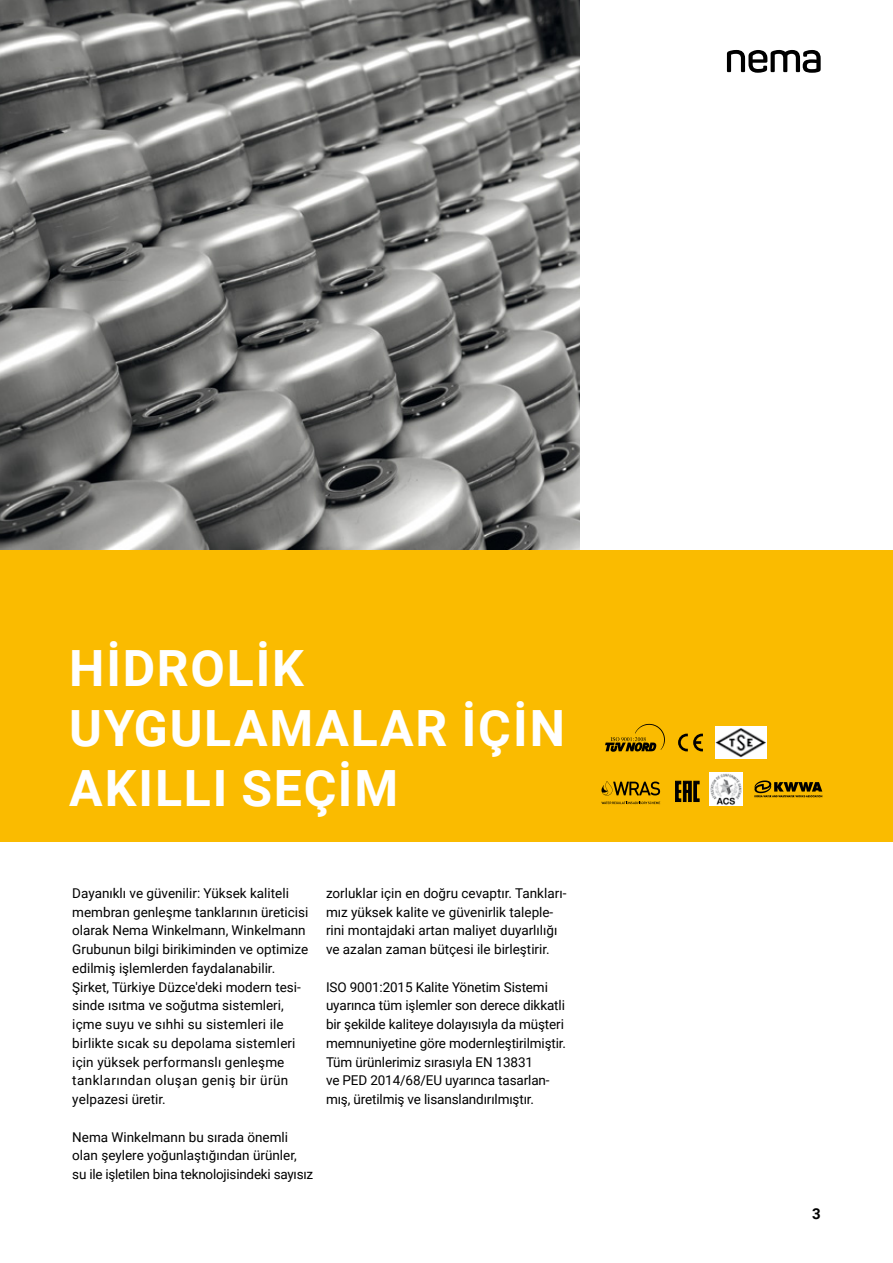
<style>
.page{position:relative;width:893px;height:1263px;background:#fff}
.page>*{position:absolute;margin:0;border:0;box-sizing:border-box;transform-origin:0 0}
.t1{font:700 49.95px/60px "Roboto";letter-spacing:.035em;color:#fff}
.t2{font:700 15px "Roboto";color:#000}
.t3{font:13.5px/18.8px "Roboto";color:#000}
</style>
<div class="page">
<img style="left:0;top:0;width:580px;height:550px">
<div style="left:0;top:550px;width:893px;height:292px;background:#fabb00"></div>
<svg style="left:727px;top:50px;width:94px;height:23px"></svg>
<svg style="left:601px;top:781px;width:59px;height:15px"></svg>
<svg style="left:601px;top:802px;width:59px;height:2px"></svg>
<svg style="left:605px;top:724px;width:60px;height:28px"></svg>
<svg style="left:678px;top:734px;width:25px;height:17px"></svg>
<svg style="left:675px;top:781px;width:24px;height:21px"></svg>
<img style="left:709px;top:772px;width:34px;height:33px">
<svg style="left:754px;top:780px;width:68px;height:17px"></svg>
<img style="left:715px;top:726px;width:51px;height:33px">
<h1 class="t1" style="left:69px;top:636px;width:497px">HİDROLİK<br>UYGULAMALAR İÇİ N<br>AKILLI SEÇİ M</h1>
<p class="t3" style="left:72px;top:883px;width:238px">Dayanıklı ve güvenilir: Yüksek kaliteli membran genleşme tanklarının üreticisi olarak Nema Winkelmann, Winkelmann Grubunun bilgi birikiminden ve optimize edilmiş işlemlerden faydalanabilir.<br>Şirket, Türkiye Düzce'deki modern tesi&shy;sinde ısıtma ve soğutma sistemleri, içme suyu ve sıhhi su sistemleri ile birlikte sıcak su depolama sistemleri için yüksek performanslı genleşme tanklarından oluşan geniş bir ürün yelpazesi üretir.</p>
<p class="t3" style="left:72px;top:1127px;width:242px">Nema Winkelmann bu sırada önemli olan şeylere yoğunlaştığından ürünler, su ile işletilen bina teknolojisindeki sayısız</p>
<p class="t3" style="left:326px;top:883px;width:242px">zorluklar için en doğru cevaptır. Tankları&shy;mız yüksek kalite ve güvenirlik taleple&shy;rini montajdaki artan maliyet duyarlılığı ve azalan zaman bütçesi ile birleştirir.</p>
<p class="t3" style="left:326px;top:977px;width:242px">ISO 9001:2015 Kalite Yönetim Sistemi uyarınca tüm işlemler son derece dikkatli bir şekilde kaliteye dolayısıyla da müşteri memnuniyetine göre modernleştirilmiştir.<br>Tüm ürünlerimiz sırasıyla EN 13831<br>ve PED 2014/68/EU uyarınca tasarlan&shy;mış, üretilmiş ve lisanslandırılmıştır.</p>
<p class="t2" style="left:812px;top:1203px;width:10px">3</p>
</div>
